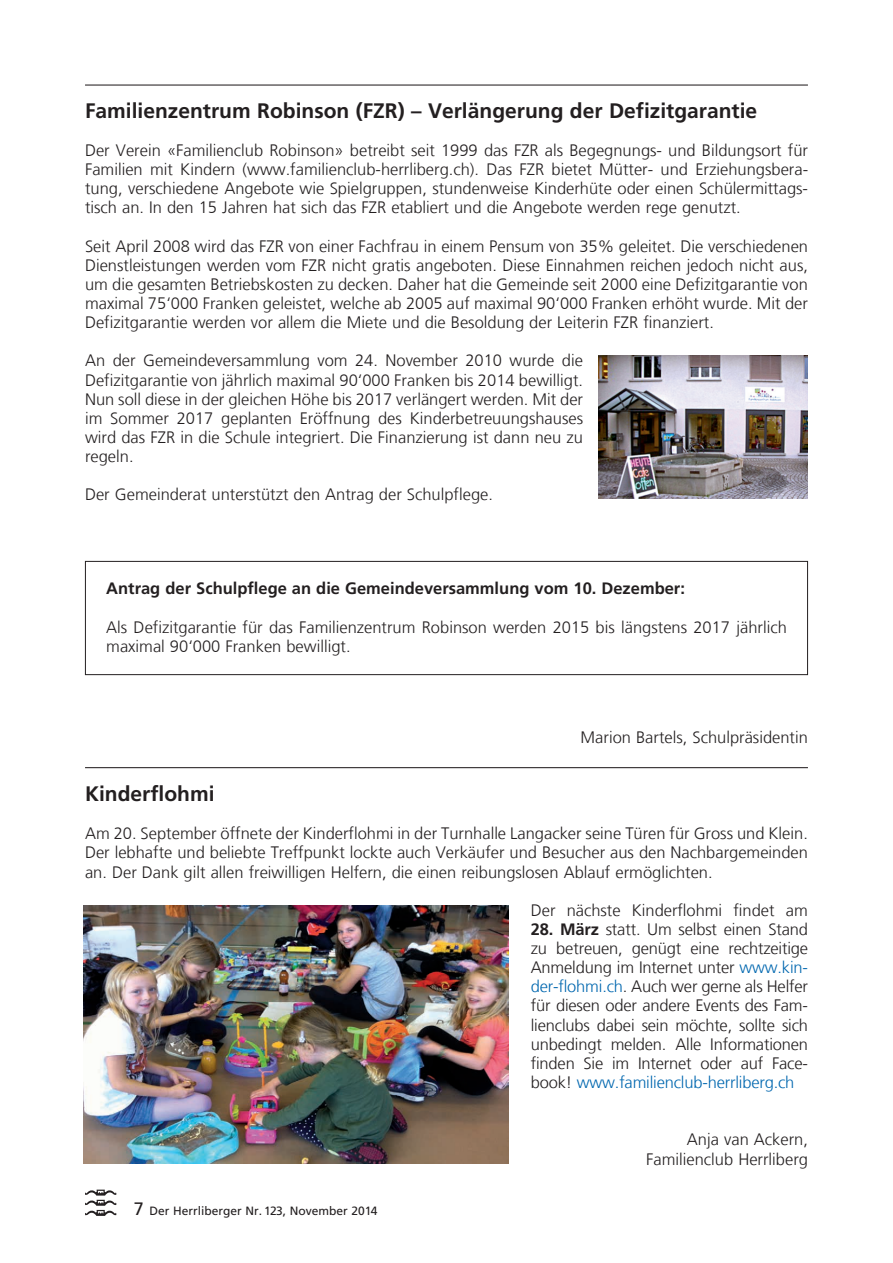
<style>
.page{position:relative;width:893px;height:1263px;background:#fff}
.page>*{position:absolute;margin:0;border:0;box-sizing:border-box;transform-origin:0 0}
.t1{font:700 21px "Frutiger LT Com";color:#231f20}
.t2{font:300 16.5px/19px "Frutiger LT Com";color:#231f20;text-align:justify}
.t3{font:700 16.5px "Frutiger LT Com";color:#231f20}
.t4{font:12px "Frutiger LT Com";color:#231f20}
.s1{font-weight:700}
.s2{color:#0067af}
.s3{font-size:18px}
</style>
<div class="page">
<hr style="left:85px;top:85px;width:723px;height:1px;background:#231f20">
<svg style="left:85px;top:1189px;width:31px;height:27px"></svg>
<img style="left:598px;top:356px;width:210px;height:142px">
<div style="left:85px;top:561px;width:723px;height:114px;border:1px solid #231f20"></div>
<hr style="left:85px;top:767px;width:723px;height:1px;background:#231f20">
<img style="left:84px;top:905px;width:424px;height:259px">
<p class="t1" style="left:85px;top:98px;width:674px">Familienzentrum Robinson (FZR) – Verlängerung der Defizitgarantie</p>
<p class="t2" style="left:85px;top:141px;width:725px">Der Verein «Familienclub Robinson» betreibt seit 1999 das FZR als Begegnungs- und Bildungsort für Familien mit Kindern (www.familienclub-herrliberg.ch). Das FZR bietet Mütter- und Erziehungsbera&shy;tung, verschiedene Angebote wie Spielgruppen, stundenweise Kinderhüte oder einen Schülermittags&shy;tisch an. In den 15 Jahren hat sich das FZR etabliert und die Angebote werden rege genutzt.</p>
<p class="t2" style="left:85px;top:237px;width:724px">Seit April 2008 wird das FZR von einer Fachfrau in einem Pensum von 35% geleitet. Die verschiedenen Dienstleistungen werden vom FZR nicht gratis angeboten. Diese Einnahmen reichen jedoch nicht aus, um die gesamten Betriebskosten zu decken. Daher hat die Gemeinde seit 2000 eine Defizitgarantie von maximal 75‘000 Franken geleistet, welche ab 2005 auf maximal 90‘000 Franken erhöht wurde. Mit der Defizitgarantie werden vor allem die Miete und die Besoldung der Leiterin FZR finanziert.</p>
<p class="t2" style="left:85px;top:351px;width:500px">An der Gemeindeversammlung vom 24. Nov em ber 2010 wurde die Defizitgarantie von jährlich maximal 90‘000 Franken bis 2014 bewilligt.<br>Nun soll diese in der gleichen Höhe bis 2017 verlängert werden. Mit der im Sommer 2017 geplanten Eröffnung des Kinderbetreuungshauses wird das FZR in die Schule integriert. Die Finanzierung ist dann neu zu regeln.</p>
<p class="t2" style="left:85px;top:485px;width:409px">Der Gemeinderat unterstützt den Antrag der Schulpflege.</p>
<p class="t3" style="left:106px;top:579px;width:580px">Antrag der Schulpflege an die Gemeindeversammlung vom 10. Dezember:</p>
<p class="t2" style="left:106px;top:618px;width:682px">Als Defizitgarantie für das Familienzentrum Robinson werden 2015 bis längstens 2017 jährlich maximal 90‘000 Franken bewilligt.</p>
<p class="t2" style="left:581px;top:728px;width:229px">Marion Bartels, Schulpräsidentin</p>
<p class="t1" style="left:85px;top:781px;width:131px">Kinderflohmi</p>
<p class="t2" style="left:85px;top:824px;width:724px">Am 20. September öffnete der Kinderflohmi in der Turnhalle Langacker seine Türen für Gross und Klein.<br>Der lebhafte und beliebte Treffpunkt lockte auch Verkäufer und Besucher aus den Nachbargemeinden an. Der Dank gilt allen freiwilligen Helfern, die einen reibungslosen Ablauf ermöglichten.</p>
<p class="t2" style="left:531px;top:901px;width:278px">Der nächste Kinderflohmi findet am</p>
<p class="t2" style="left:531px;top:920px;width:279px"><span class="s1">28. März</span> statt. Um selbst einen Stand zu betreuen, genügt eine rechtzeitige Anmeldung im Internet unter <span class="s2">www.kin&shy;der-flohmi.ch</span>. Auch wer gerne als Helfer für diesen oder andere Events des Fam&shy;lienclubs dabei sein möchte, sollte sich unbedingt melden. Alle Informationen finden Sie im Internet oder auf Face&shy;book! <span class="s2">www.familienclub-herrliberg.ch</span></p>
<p class="t4" style="left:134px;top:1204px;width:245px"><span class="s3">7</span> Der Herrliberger Nr. 123, November 2014</p>
<p class="t2" style="left:646px;top:1130px;width:163px;text-align:right">Anja van Ackern,<br>Familienclub Herrliberg</p>
</div>
